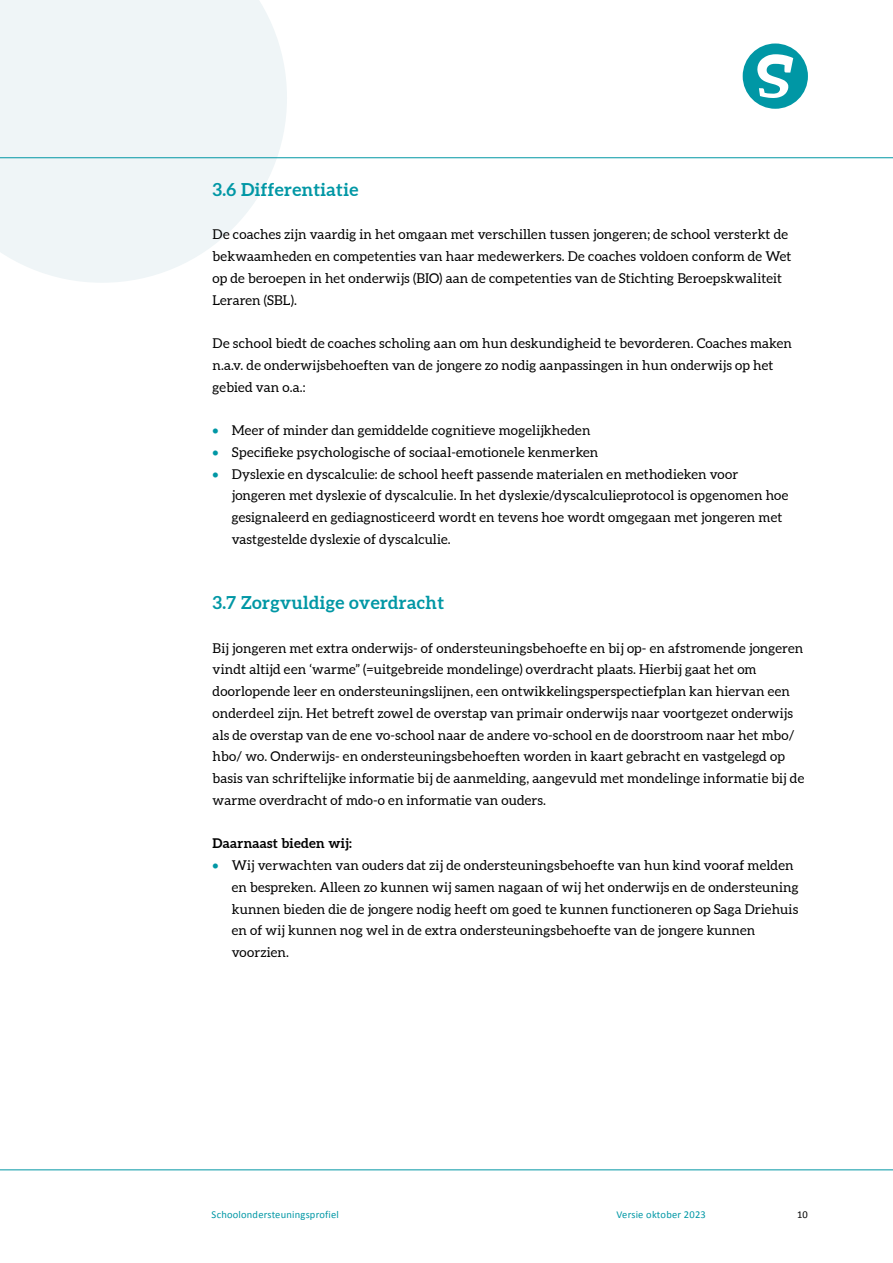
<style>
.page{position:relative;width:893px;height:1263px;background:#fff}
.page>*{position:absolute;margin:0;border:0;box-sizing:border-box;transform-origin:0 0}
.t1{font:700 18px "Aleo";letter-spacing:.02em;color:#0097a5}
.t2{font:13.5px/21.8px "Aleo";letter-spacing:.01em;color:#000}
.t3{font:700 13.5px "Aleo";letter-spacing:.02em;color:#000}
.t4{font:10.5px "Calibri";letter-spacing:.02em;color:#0097a5}
.t5{font:10.5px "Calibri";color:#000}
.s1{color:#0097a5}
</style>
<div class="page">
<hr style="left:0;top:1169px;width:893px;height:1px;background:#0097a5">
<svg style="left:0;top:0;width:287px;height:283px;fill:#eff5f7"></svg>
<hr style="left:0;top:157px;width:893px;height:1px;background:#0097a5">
<div style="left:743px;top:44px;width:65px;height:65px;background:#0097a5;border-radius:50%"></div>
<svg style="left:757px;top:54px;width:36px;height:44px"></svg>
<h1 class="t1" style="left:213px;top:178px;width:147px">3.6 Differentiatie</h1>
<p class="t2" style="left:213px;top:224px;width:580px">De coaches zijn vaardig in het omgaan met verschillen tussen jongeren; de school versterkt de bekwaamheden en competenties van haar medewerkers. De coaches voldoen conform de Wet op de beroepen in het onderwijs (BIO) aan de competenties van de Stichting Beroepskwaliteit Leraren (SBL).</p>
<p class="t2" style="left:213px;top:333px;width:581px">De school biedt de coaches scholing aan om hun deskundigheid te bevorderen. Coaches maken n.a.v. de onderwijsbehoeften van de jongere zo nodig aanpassingen in hun onderwijs op het gebied van o.a.:</p>
<p class="t2" style="left:213px;top:420px;width:379px"><span class="s1">•</span> Meer of minder dan gemiddelde cognitieve mogelijkheden</p>
<p class="t2" style="left:213px;top:442px;width:387px"><span class="s1">•</span> Specifieke psychologische of sociaal-emotionele kenmerken</p>
<p class="t2" style="left:232px;top:463px;width:558px;text-indent:-19px"><span class="s1">•</span> Dyslexie en dyscalculie: de school heeft passende materialen en methodieken voor jongeren met dyslexie of dyscalculie. In het dyslexie/dyscalculieprotocol is opgenomen hoe gesignaleerd en gediagnosticeerd wordt en tevens hoe wordt omgegaan met jongeren met vastgestelde dyslexie of dyscalculie.</p>
<h1 class="t1" style="left:213px;top:591px;width:233px">3.7 Zorgvuldige overdracht</h1>
<p class="t2" style="left:213px;top:637px;width:593px">Bij jongeren met extra onderwijs- of ondersteuningsbehoefte en bij op- en afstromende jongeren vindt altijd een ‘warme” (=uitgebreide mondelinge) overdracht plaats. Hierbij gaat het om doorlopende leer en ondersteuningslijnen, een ontwikkelingsperspectiefplan kan hiervan een onderdeel zijn. Het betreft zowel de overstap van primair onderwijs naar voortgezet onderwijs als de overstap van de ene vo-school naar de andere vo-school en de doorstroom naar het mbo/ hbo/ wo. Onderwijs- en ondersteuningsbehoeften worden in kaart gebracht en vastgelegd op basis van schriftelijke informatie bij de aanmelding, aangevuld met mondelinge informatie bij de warme overdracht of mdo-o en informatie van ouders.</p>
<p class="t3" style="left:213px;top:835px;width:141px">Daarnaast bieden wij:</p>
<p class="t2" style="left:232px;top:855px;width:568px;text-indent:-19px"><span class="s1">•</span> Wij verwachten van ouders dat zij de ondersteuningsbehoefte van hun kind vooraf melden en bespreken. Alleen zo kunnen wij samen nagaan of wij het onderwijs en de ondersteuning kunnen bieden die de jongere nodig heeft om goed te kunnen functioneren op Saga Driehuis en of wij kunnen nog wel in de extra ondersteuningsbehoefte van de jongere kunnen voorzien.</p>
<p class="t4" style="left:212px;top:1208px;width:129px">Schoolondersteuningsprofiel</p>
<p class="t4" style="left:617px;top:1208px;width:91px">Versie oktober 2023</p>
<p class="t5" style="left:797px;top:1208px;width:12px">10</p>
</div>
